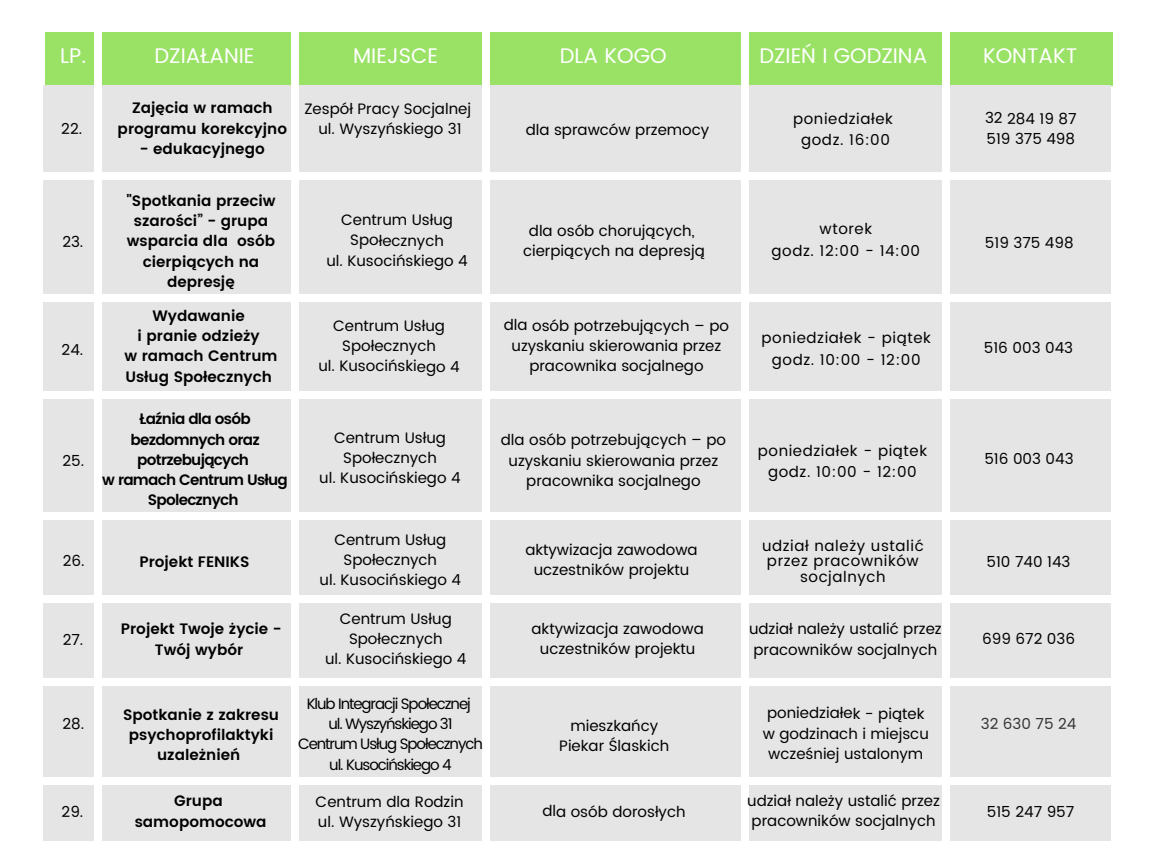
<style>
.page{position:relative;width:1152px;height:864px;background:#fff}
.page>*{position:absolute;margin:0;border:0;box-sizing:border-box;transform-origin:0 0}
.t1{font:21.15px "Poppins";color:#fff}
.t2{font:15.15px/20.2px "Poppins";color:#000;text-align:center}
.t3{font:600 15.15px/20.2px "Poppins";color:#000;text-align:center}
.t4{font:15.15px/21.3px "Poppins";letter-spacing:.04em;color:#000;text-align:center}
.t5{font:15.15px/20.2px "Poppins";letter-spacing:-.07em;color:#000;text-align:center}
.t6{font:600 15.15px/20.2px "Poppins";letter-spacing:-.05em;color:#000;text-align:center}
.t7{font:15.15px "Poppins";color:#353538}
</style>
<div class="page">
<div style="left:1046px;top:32px;width:66px;height:53px;background:#99e265"></div>
<div style="left:112px;top:32px;width:934px;height:53px;background:#99e265"></div>
<div style="left:46px;top:32px;width:66px;height:53px;background:#99e265"></div>
<div style="left:1044px;top:85px;width:66px;height:755px;background:#e5e5e5"></div>
<div style="left:110px;top:85px;width:934px;height:755px;background:#e5e5e5"></div>
<div style="left:44px;top:85px;width:66px;height:755px;background:#e5e5e5"></div>
<div style="left:36px;top:172px;width:1116px;height:8px;background:#fff"></div>
<div style="left:33px;top:294px;width:1119px;height:8px;background:#fff"></div>
<div style="left:37px;top:391px;width:1115px;height:8px;background:#fff"></div>
<div style="left:37px;top:512px;width:1115px;height:8px;background:#fff"></div>
<div style="left:35px;top:595px;width:1117px;height:8px;background:#fff"></div>
<div style="left:94px;top:25px;width:8px;height:824px;background:#fff"></div>
<div style="left:291px;top:26px;width:8px;height:819px;background:#fff"></div>
<div style="left:482px;top:23px;width:8px;height:827px;background:#fff"></div>
<div style="left:741px;top:0;width:8px;height:851px;background:#fff"></div>
<div style="left:942px;top:22px;width:8px;height:827px;background:#fff"></div>
<div style="left:0;top:678px;width:1152px;height:8px;background:#fff"></div>
<div style="left:17px;top:777px;width:1135px;height:7px;background:#fff"></div>
<h1 class="t1" style="left:60px;top:43px;width:28px">LP.</h1>
<h1 class="t1" style="left:155px;top:43px;width:101px">DZIAŁANIE</h1>
<h1 class="t1" style="left:353px;top:44px;width:86px">MIEJSCE</h1>
<h1 class="t1" style="left:560px;top:44px;width:108px">DLA KOGO</h1>
<h1 class="t1" style="left:759px;top:44px;width:169px">DZIEŃ I GODZINA</h1>
<h1 class="t1" style="left:983px;top:43px;width:96px">KONTAKT</h1>
<p class="t2" style="left:61px;top:119px;width:22px">22.</p>
<p class="t3" style="left:118px;top:98px;width:171px">Zajęcia w ramach programu korekcyjno</p>
<p class="t3" style="left:140px;top:139px;width:126px">- edukacyjnego</p>
<p class="t2" style="left:304px;top:98px;width:168px">Zespół Pracy Socjalnej ul. Wyszyńskiego 31</p>
<p class="t2" style="left:526px;top:119px;width:185px">dla sprawców przemocy</p>
<p class="t4" style="left:793px;top:108px;width:101px">poniedziałek godz. 16:00</p>
<p class="t2" style="left:985px;top:108px;width:93px;text-align:left">32 284 19 87<br>519 375 498</p>
<p class="t2" style="left:62px;top:231px;width:23px">23.</p>
<p class="t3" style="left:126px;top:190px;width:151px">"Spotkania przeciw szarości” - grupa wsparcia dla osób cierpiących na depresję</p>
<p class="t2" style="left:326px;top:210px;width:143px">Centrum Usług<br>Społecznych<br>ul. Kusocińskiego 4</p>
<p class="t2" style="left:523px;top:220px;width:183px">dla osób chorujących, cierpiących na depresją</p>
<p class="t4" style="left:772px;top:219px;width:150px">wtorek<br>godz. 12:00 - 14:00</p>
<p class="t2" style="left:985px;top:233px;width:90px">519 375 498</p>
<p class="t2" style="left:62px;top:340px;width:23px">24.</p>
<p class="t2" style="left:63px;top:451px;width:23px">25.</p>
<p class="t3" style="left:124px;top:306px;width:155px">Wydawanie<br>i pranie odzieży<br>w ramach Centrum<br>Usług Społecznych</p>
<p class="t6" style="left:102px;top:409px;width:187px">Łaźnia dla osób bezdomnych oraz potrzebujących<br>w ramach Centrum Usług<br>Spolecznych</p>
<p class="t2" style="left:318px;top:316px;width:143px">Centrum Usług<br>Społecznych<br>ul. Kusocińskiego 4</p>
<p class="t2" style="left:319px;top:427px;width:143px">Centrum Usług<br>Społecznych<br>ul. Kusocińskiego 4</p>
<p class="t2" style="left:504px;top:315px;width:227px">dla osób potrzebujących – po uzyskaniu skierowania przez pracownika socjalnego</p>
<p class="t2" style="left:501px;top:430px;width:227px">dla osób potrzebujących – po uzyskaniu skierowania przez pracownika socjalnego</p>
<p class="t4" style="left:762px;top:328px;width:171px">poniedziałek - piątek godz. 10:00 - 12:00</p>
<p class="t4" style="left:758px;top:440px;width:171px">poniedziałek - piątek godz. 10:00 - 12:00</p>
<p class="t2" style="left:984px;top:338px;width:91px">516 003 043</p>
<p class="t2" style="left:984px;top:449px;width:91px">516 003 043</p>
<p class="t2" style="left:63px;top:551px;width:23px">26.</p>
<p class="t2" style="left:63px;top:630px;width:22px">27.</p>
<p class="t2" style="left:63px;top:713px;width:23px">28.</p>
<p class="t3" style="left:140px;top:552px;width:112px">Projekt FENIKS</p>
<p class="t3" style="left:121px;top:619px;width:162px">Projekt Twoje życie -<br>Twój wybór</p>
<p class="t3" style="left:123px;top:705px;width:157px">Spotkanie z zakresu psychoprofilaktyki uzależnień</p>
<p class="t2" style="left:320px;top:529px;width:143px">Centrum Usług<br>Społecznych<br>ul. Kusocińskiego 4</p>
<p class="t2" style="left:325px;top:608px;width:143px">Centrum Usług<br>Społecznych<br>ul. Kusocińskiego 4</p>
<p class="t5" style="left:298px;top:694px;width:186px">Klub Integracji Społecznej<br>ul. Wyszyńskiego 31<br>Centrum Usług Społecznych ul. Kusocińskiego 4</p>
<p class="t2" style="left:525px;top:539px;width:174px">aktywizacja zawodowa uczestników projektu</p>
<p class="t2" style="left:532px;top:619px;width:174px">aktywizacja zawodowa uczestników projektu</p>
<p class="t2" style="left:559px;top:716px;width:111px">mieszkańcy<br>Piekar Ślaskich</p>
<p class="t4" style="left:762px;top:538px;width:163px;line-height:15.8px">udział należy ustalić przez pracowników socjalnych</p>
<p class="t2" style="left:749px;top:619px;width:194px;text-align:left">udział należy ustalić przez pracowników socjalnych</p>
<p class="t2" style="left:763px;top:703px;width:168px">poniedziałek - piątek w godzinach i miejscu wcześniej ustalonym</p>
<p class="t2" style="left:987px;top:552px;width:85px">510 740 143</p>
<p class="t2" style="left:982px;top:629px;width:95px">699 672 036</p>
<p class="t7" style="left:981px;top:714px;width:97px">32 630 75 24</p>
<p class="t2" style="left:62px;top:802px;width:23px">29.</p>
<p class="t3" style="left:135px;top:791px;width:133px">Grupa samopomocowa</p>
<p class="t2" style="left:316px;top:791px;width:149px;text-align:left">Centrum dla Rodzin ul. Wyszyńskiego 31</p>
<p class="t2" style="left:542px;top:801px;width:145px">dla osób dorosłych</p>
<p class="t2" style="left:747px;top:791px;width:194px;text-align:left">udział należy ustalić przez pracowników socjalnych</p>
<p class="t2" style="left:987px;top:801px;width:89px">515 247 957</p>
</div>
